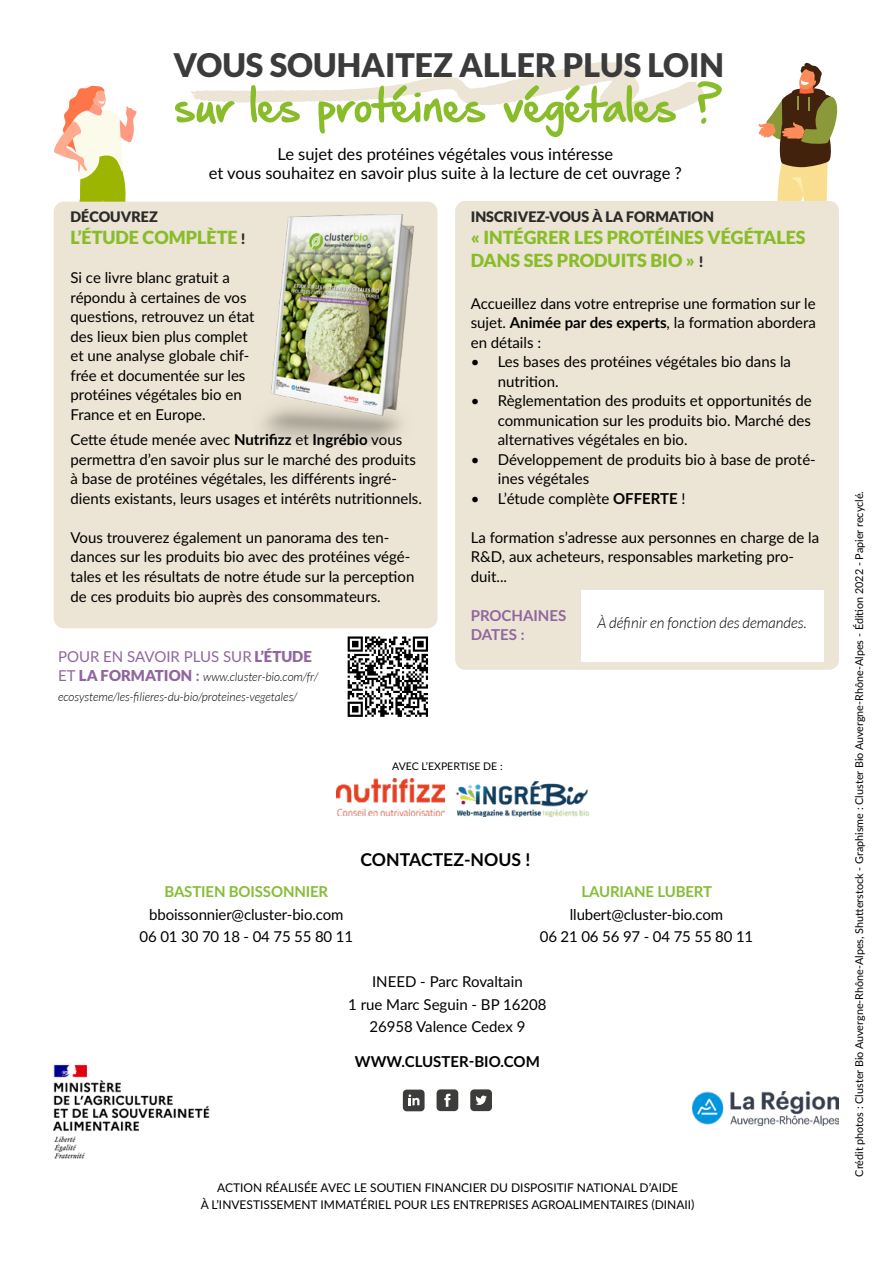
<style>
.page{position:relative;width:893px;height:1263px;background:#fff}
.page>*{position:absolute;margin:0;border:0;box-sizing:border-box;transform-origin:0 0}
.t1{font:55.8px "Hand Of Sean Pro";color:#88bd29}
.t2{font:900 32.4px "Lato";color:#3c3b3b}
.t3{font:900 18px/22.5px "Lato";color:#88bd29}
.t4{font:700 17.7px "Lato";color:#000}
.t5{font:16.5px/19.8px "Lato";color:#000;text-align:center}
.t6{font:15px/19.5px "Lato";color:#000}
.t7{font:700 15px "Lato";letter-spacing:-.01em;color:#86bd38}
.t8{font:italic 300 15px "Lato";color:#000}
.t9{font:15px "Lato";color:#8f679e}
.t10{font:700 15px "Lato";color:#000}
.t11{font:700 15px/19.5px "Lato";color:#8f679e}
.t12{font:900 14.4px "Lato";color:#2b2b2a}
.t13{font:12px/16.5px "Lato";color:#000;text-align:center}
.t14{font:italic 300 12px/19.5px "Lato";color:#000}
.t15{font:10.8px "Lato";color:#000}
.t16{font:10.5px "Lato";color:#000}
.s1{font-size:14.4px;color:#2b2b2a}
.s2{font-weight:700}
.s3{font-weight:900}
.s4{font-weight:400;font-style:normal;font-size:15px;color:#8f679e}
.s5{font-weight:900;font-style:normal;font-size:15px;color:#8f679e}
.s6{font-weight:700;font-style:normal;font-size:15px;color:#8f679e}
</style>
<div class="page">
<div style="left:470px;top:1089px;width:22px;height:22px;background:#3c3c3b;border-radius:4px"></div>
<svg style="left:475px;top:1095px;width:12px;height:10px"></svg>
<div style="left:437px;top:1089px;width:21px;height:22px;background:#3c3c3b;border-radius:4px"></div>
<svg style="left:444px;top:1094px;width:6px;height:13px"></svg>
<div style="left:403px;top:1089px;width:22px;height:22px;background:#3c3c3b;border-radius:4px"></div>
<svg style="left:409px;top:1094px;width:10px;height:11px"></svg>
<img style="left:692px;top:1092px;width:147px;height:33px">
<img style="left:53px;top:1064px;width:157px;height:95px">
<svg style="left:190px;top:62px;width:514px;height:58px"></svg>
<svg style="left:54px;top:85px;width:83px;height:119px"></svg>
<div style="left:54px;top:202px;width:383px;height:426px;background:#ece4d4;border-radius:10px"></div>
<svg style="left:758px;top:62px;width:80px;height:139px"></svg>
<div style="left:455px;top:201px;width:384px;height:469px;background:#ece4d4;border-radius:10px"></div>
<svg style="left:347px;top:636px;width:81px;height:81px"></svg>
<img style="left:336px;top:778px;width:108px;height:37px">
<img style="left:456px;top:782px;width:133px;height:34px">
<div style="left:581px;top:590px;width:242px;height:72px;background:#fff"></div>
<img style="left:262px;top:214px;width:152px;height:232px">
<h2 class="t2" style="left:174px;top:46px;width:552px">VOUS SOUHAITEZ ALLER PLUS LOIN</h2>
<h1 class="t1" style="left:173px;top:69px;width:550px">sur les protéines végétales ?</h1>
<p class="t5" style="left:209px;top:143px;width:475px">Le sujet des protéines végétales vous intéresse<br>et vous souhaitez en savoir plus suite à la lecture de cet ouvrage ?</p>
<p class="t12" style="left:71px;top:208px;width:89px">DÉCOUVREZ</p>
<p class="t3" style="left:71px;top:226px;width:177px">L’ÉTUDE COMPLÈTE <span class="s1">!</span></p>
<p class="t6" style="left:71px;top:267px;width:186px">Si ce livre blanc gratuit a répondu à certaines de vos questions, retrouvez un état des lieux bien plus complet et une analyse globale chif&shy;frée et documentée sur les protéines végétales bio en<br>France et en Europe.</p>
<p class="t6" style="left:71px;top:430px;width:353px">Cette étude menée avec <span class="s2">Nutrifizz</span> et <span class="s2">Ingrébio</span> vous permettra d’en savoir plus sur le marché des produits à base de protéines végétales, les différents ingré&shy;dients existants, leurs usages et intérêts nutritionnels.</p>
<p class="t6" style="left:71px;top:527px;width:345px">Vous trouverez également un panorama des ten&shy;dances sur les produits bio avec des protéines végé&shy;tales et les résultats de notre étude sur la perception de ces produits bio auprès des consommateurs.</p>
<p class="t9" style="left:58px;top:645px;width:255px">POUR EN SAVOIR PLUS SUR <span class="s3">L’ÉTUDE</span></p>
<p class="t14" style="left:58px;top:667px;width:262px"><span class="s4">ET</span> <span class="s5">LA FORMATION</span> <span class="s6">:</span> www.cluster-bio.com/fr/ ecosysteme/les-filieres-du-bio/proteines-vegetales/</p>
<p class="t12" style="left:471px;top:208px;width:245px">INSCRIVEZ-VOUS À LA FORMATION</p>
<p class="t3" style="left:471px;top:226px;width:336px">« INTÉGRER LES PROTÉINES VÉGÉTALES<br>DANS SES PRODUITS BIO » <span class="s1">!</span></p>
<p class="t6" style="left:471px;top:293px;width:347px;text-align:justify">Accueillez dans votre entreprise une formation sur le sujet. <span class="s2">Animée par des experts</span>, la formation abordera en détails :</p>
<p class="t6" style="left:498px;top:351px;width:295px;text-indent:-27px">• Les bases des protéines végétales bio dans la nutrition.</p>
<p class="t6" style="left:498px;top:390px;width:316px;text-align:justify;text-indent:-27px">• Règlementation des produits et opportunités de communication sur les produits bio. Marché des alternatives végétales en bio.</p>
<p class="t6" style="left:498px;top:449px;width:320px;text-indent:-27px">• Développement de produits bio à base de proté&shy;ines végétales</p>
<p class="t6" style="left:471px;top:488px;width:216px">• L’étude complète <span class="s2">OFFERTE</span> !</p>
<p class="t6" style="left:471px;top:527px;width:350px">La formation s’adresse aux personnes en charge de la<br>R&amp;D, aux acheteurs, responsables marketing pro&shy;duit...</p>
<p class="t11" style="left:471px;top:605px;width:97px">PROCHAINES<br>DATES :</p>
<p class="t8" style="left:597px;top:615px;width:211px">À définir en fonction des demandes.</p>
<p class="t16" style="left:392px;top:759px;width:112px">AVEC L’EXPERTISE DE :</p>
<p class="t7" style="left:164px;top:881px;width:165px">BASTIEN BOISSONNIER</p>
<p class="t6" style="left:140px;top:902px;width:215px;line-height:22.5px;text-align:center">bboissonnier@cluster-bio.com<br>06 01 30 70 18 - 04 75 55 80 11</p>
<p class="t4" style="left:361px;top:846px;width:171px">CONTACTEZ-NOUS !</p>
<p class="t7" style="left:581px;top:881px;width:132px">LAURIANE LUBERT</p>
<p class="t6" style="left:540px;top:902px;width:215px;line-height:22.5px;text-align:center">llubert@cluster-bio.com<br>06 21 06 56 97 - 04 75 55 80 11</p>
<p class="t6" style="left:348px;top:970px;width:200px;line-height:22.5px;text-align:center">INEED - Parc Rovaltain<br>1 rue Marc Seguin - BP 16208<br>26958 Valence Cedex 9</p>
<p class="t10" style="left:355px;top:1050px;width:186px">WWW.CLUSTER-BIO.COM</p>
<p class="t13" style="left:201px;top:1179px;width:495px">ACTION RÉALISÉE AVEC LE SOUTIEN FINANCIER DU DISPOSITIF NATIONAL D’AIDE<br>À L’INVESTISSEMENT IMMATÉRIEL POUR LES ENTREPRISES AGROALIMENTAIRES (DINAII)</p>
<p class="t15" style="left:851px;top:1176px;width:687px;rotate:-90deg">Crédit photos : Cluster Bio Auvergne-Rhône-Alpes, Shutterstock - Graphisme : Cluster Bio Auvergne-Rhône-Alpes - Édition 2022 - Papier recyclé.</p>
</div>
